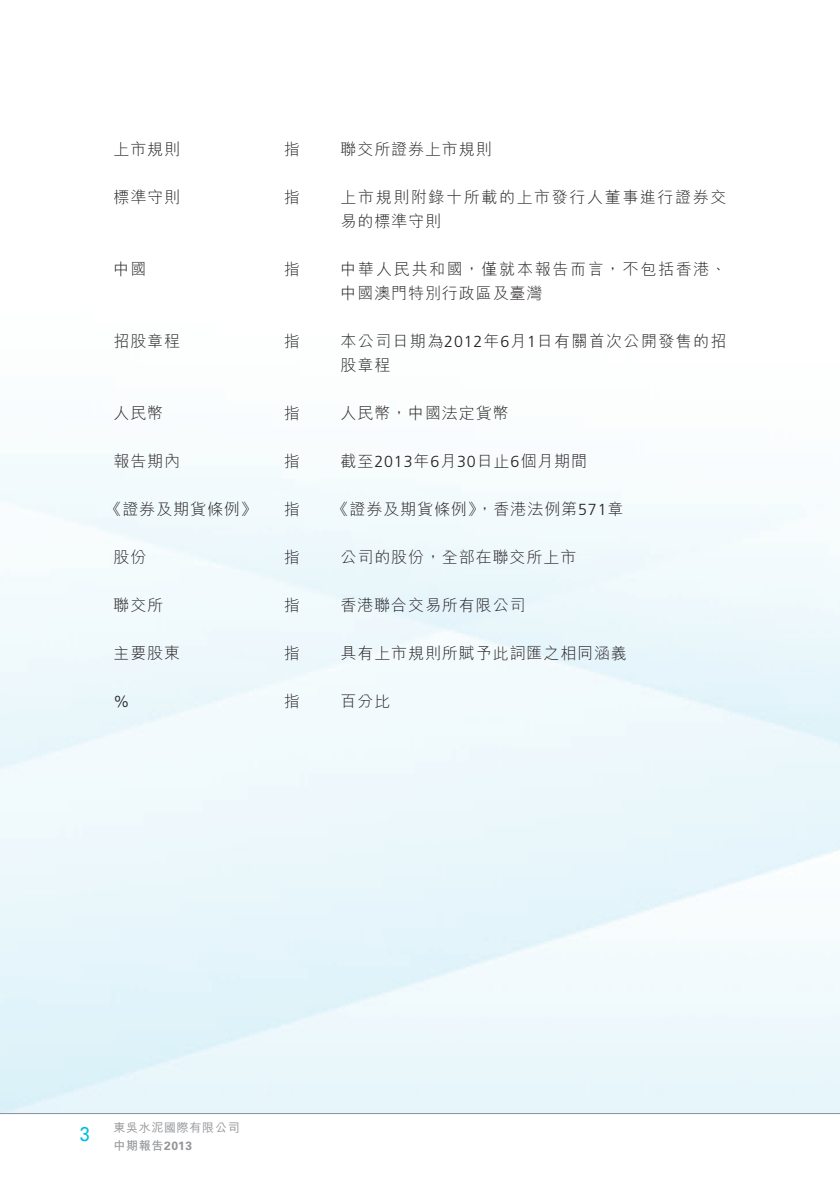
<style>
.page{position:relative;width:840px;height:1191px;background:#fff}
.page>*{position:absolute;margin:0;border:0;box-sizing:border-box;transform-origin:0 0}
.t1{font:300 16px "M Hei HK";letter-spacing:.055em;color:#231f20}
.t2{font:300 16px "M Hei HK";letter-spacing:.085em;color:#231f20}
.t3{font:300 16px "M Hei HK";letter-spacing:.1em;color:#231f20}
.t4{font:300 16px "M Hei HK";letter-spacing:.105em;color:#231f20}
.t5{font:300 16px "Frutiger LT Std";color:#231f20}
.t6{font:500 12px/18px "M Hei HK";letter-spacing:.055em;color:#939598}
.s1{font-family:"Frutiger LT Std"}
.s2{font-weight:700}
.s3{font-family:"Univers LT Std";font-weight:700}
</style>
<div class="page">
<hr style="left:0;top:1113px;width:839px;height:1px;background:#939598">
<p class="t1" style="left:113px;top:137px;width:68px">上市規則</p>
<p class="t1" style="left:283px;top:137px;width:17px">指</p>
<p class="t1" style="left:340px;top:137px;width:153px">聯交所證券上市規則</p>
<p class="t1" style="left:113px;top:185px;width:68px">標準守則</p>
<p class="t1" style="left:283px;top:185px;width:17px">指</p>
<p class="t3" style="left:340px;top:185px;width:387px">上市規則附錄十所載的上市發行人董事進行證券交</p>
<p class="t1" style="left:113px;top:257px;width:34px">中國</p>
<p class="t1" style="left:283px;top:257px;width:17px">指</p>
<p class="t1" style="left:340px;top:209px;width:102px">易的標準守則</p>
<p class="t4" style="left:340px;top:257px;width:387px">中華人民共和國，僅就本報告而言，不包括香港、</p>
<p class="t1" style="left:113px;top:329px;width:68px">招股章程</p>
<p class="t1" style="left:283px;top:329px;width:17px">指</p>
<p class="t1" style="left:340px;top:281px;width:203px">中國澳門特別行政區及臺灣</p>
<p class="t2" style="left:340px;top:329px;width:387px">本公司日期為<span class="s1">2012</span>年<span class="s1">6</span>月<span class="s1">1</span>日有關首次公開發售的招</p>
<p class="t1" style="left:113px;top:401px;width:51px">人民幣</p>
<p class="t1" style="left:283px;top:401px;width:17px">指</p>
<p class="t1" style="left:340px;top:353px;width:51px">股章程</p>
<p class="t1" style="left:340px;top:401px;width:170px">人民幣，中國法定貨幣</p>
<p class="t1" style="left:113px;top:449px;width:68px">報告期內</p>
<p class="t1" style="left:283px;top:449px;width:17px">指</p>
<p class="t1" style="left:340px;top:449px;width:248px">截至<span class="s1">2013</span>年<span class="s1">6</span>月<span class="s1">30</span>日止<span class="s1">6</span>個月期間</p>
<p class="t1" style="left:105px;top:497px;width:153px">《證券及期貨條例》</p>
<p class="t1" style="left:283px;top:497px;width:17px">指</p>
<p class="t1" style="left:332px;top:497px;width:292px">《證券及期貨條例 ，》 香港法例第<span class="s1">571</span>章</p>
<p class="t1" style="left:113px;top:545px;width:34px">股份</p>
<p class="t1" style="left:283px;top:545px;width:17px">指</p>
<p class="t1" style="left:340px;top:545px;width:237px">公司的股份，全部在聯交所上市</p>
<p class="t1" style="left:113px;top:593px;width:51px">聯交所</p>
<p class="t1" style="left:283px;top:593px;width:17px">指</p>
<p class="t1" style="left:340px;top:593px;width:186px">香港聯合交易所有限公司</p>
<p class="t1" style="left:113px;top:641px;width:68px">主要股東</p>
<p class="t1" style="left:283px;top:641px;width:17px">指</p>
<p class="t1" style="left:340px;top:641px;width:288px">具有上市規則所賦予此詞匯之相同涵義</p>
<p class="t5" style="left:113px;top:692px;width:17px">%</p>
<p class="t1" style="left:283px;top:689px;width:17px">指</p>
<p class="t1" style="left:340px;top:689px;width:51px">百分比</p>
<p class="t6" style="left:113px;top:1118px;width:128px">東吳水泥國際有限公司<span class="s2">中期報告</span><span class="s3">2013</span></p>
</div>
